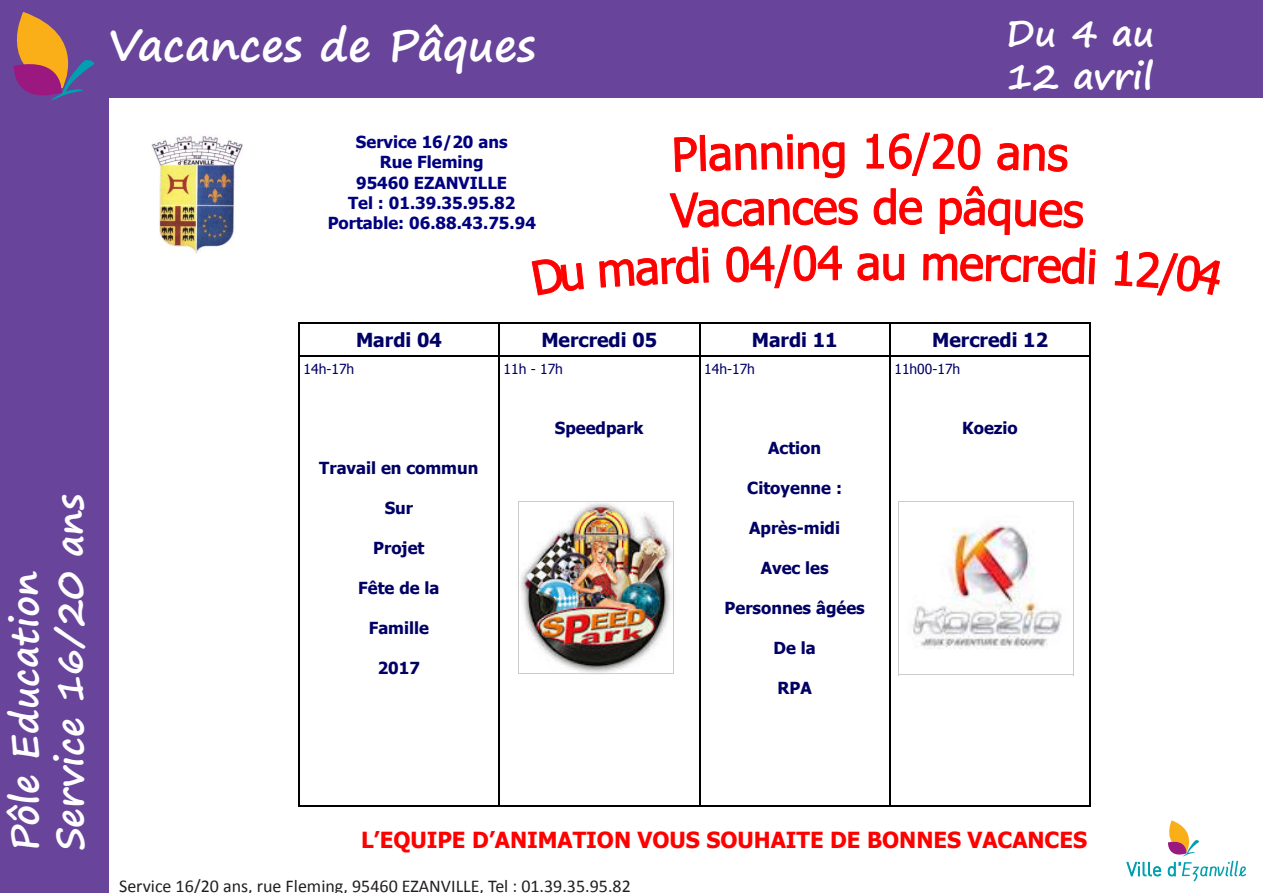
<style>
.page{position:relative;width:1263px;height:893px;background:#fff}
.page>*{position:absolute;margin:0;border:0;box-sizing:border-box;transform-origin:0 0}
.t1{font:700 43.5px "Segoe Print";color:#fff}
.t2{font:700 37.5px "Segoe Print";color:#fff}
.t3{font:700 36px "Segoe Print";color:#fff}
.t4{font:700 22.2px "Tahoma";color:#f00}
.t5{font:700 19.35px "Tahoma";color:#000065}
.t6{font:18px "Calibri";color:#231f20}
.t7{font:700 16.65px "Tahoma";color:#000065}
.t8{font:700 16.65px/20.1px "Tahoma";color:#000080;text-align:center}
.t9{font:13.8px "Tahoma";color:#000065}
</style>
<div class="page">
<div style="left:0;top:0;width:108px;height:893px;background:#68449b"></div>
<div style="left:0;top:0;width:1263px;height:98px;background:#68449b"></div>
<svg style="left:13px;top:12px;width:81px;height:89px"></svg>
<svg style="left:674px;top:134px;width:171px;height:45px"></svg>
<svg style="left:866px;top:132px;width:115px;height:44px"></svg>
<svg style="left:997px;top:143px;width:70px;height:29px"></svg>
<svg style="left:669px;top:192px;width:189px;height:36px"></svg>
<svg style="left:873px;top:188px;width:49px;height:37px"></svg>
<svg style="left:939px;top:186px;width:144px;height:50px"></svg>
<svg style="left:531px;top:259px;width:53px;height:37px"></svg>
<svg style="left:599px;top:246px;width:110px;height:42px"></svg>
<svg style="left:726px;top:244px;width:116px;height:45px"></svg>
<svg style="left:857px;top:253px;width:48px;height:28px"></svg>
<svg style="left:923px;top:247px;width:172px;height:38px"></svg>
<div style="left:1089px;top:249px;width:7px;height:6px;border:1px solid #f00"></div>
<svg style="left:1114px;top:251px;width:106px;height:45px"></svg>
<img style="left:151px;top:136px;width:92px;height:117px">
<img style="left:519px;top:502px;width:153px;height:171px">
<hr style="left:672px;top:501px;width:1px;height:173px;background:#ccc">
<hr style="left:518px;top:501px;width:1px;height:173px;background:#ccc">
<hr style="left:518px;top:673px;width:155px;height:1px;background:#ccc">
<hr style="left:518px;top:501px;width:155px;height:1px;background:#ccc">
<img style="left:912px;top:525px;width:150px;height:124px">
<hr style="left:1073px;top:501px;width:1px;height:174px;background:#ccc">
<hr style="left:898px;top:501px;width:1px;height:174px;background:#ccc">
<hr style="left:898px;top:674px;width:176px;height:1px;background:#ccc">
<hr style="left:898px;top:501px;width:176px;height:1px;background:#ccc">
<hr style="left:298px;top:322px;width:2px;height:483px;background:#000">
<hr style="left:498px;top:323px;width:2px;height:482px;background:#000">
<hr style="left:699px;top:323px;width:1px;height:482px;background:#000">
<hr style="left:889px;top:323px;width:1px;height:482px;background:#000">
<hr style="left:1090px;top:322px;width:1px;height:483px;background:#000">
<hr style="left:298px;top:322px;width:793px;height:1px;background:#000">
<hr style="left:300px;top:355px;width:790px;height:2px;background:#000">
<hr style="left:298px;top:805px;width:793px;height:1px;background:#000">
<svg style="left:1126px;top:820px;width:120px;height:61px"></svg>
<p class="t1" style="left:108px;top:6px;width:429px">Vacances de Pâques</p>
<p class="t8" style="left:328px;top:131px;width:210px">Service 16/20 ans<br>Rue Fleming<br>95460 EZANVILLE<br>Tel : 01.39.35.95.82<br>Portable: 06.88.43.75.94</p>
<p class="t3" style="left:1006px;top:0;width:150px">Du 4 au</p>
<p class="t3" style="left:1006px;top:43px;width:148px">12 avril</p>
<p class="t2" style="left:-9px;top:851px;width:281px;rotate:-90deg">Pôle Education</p>
<p class="t2" style="left:36px;top:851px;width:358px;rotate:-90deg">Service 16/20 ans</p>
<p class="t5" style="left:356px;top:326px;width:87px">Mardi 04</p>
<p class="t5" style="left:541px;top:326px;width:117px">Mercredi 05</p>
<p class="t5" style="left:752px;top:326px;width:87px">Mardi 11</p>
<p class="t5" style="left:932px;top:326px;width:117px">Mercredi 12</p>
<p class="t9" style="left:304px;top:360px;width:52px">14h-17h</p>
<p class="t7" style="left:319px;top:456px;width:161px">Travail en commun</p>
<p class="t7" style="left:385px;top:496px;width:30px">Sur</p>
<p class="t7" style="left:373px;top:536px;width:53px">Projet</p>
<p class="t7" style="left:358px;top:576px;width:83px">Fête de la</p>
<p class="t7" style="left:369px;top:617px;width:62px">Famille</p>
<p class="t7" style="left:378px;top:657px;width:44px">2017</p>
<p class="t9" style="left:503px;top:360px;width:61px">11h - 17h</p>
<p class="t7" style="left:555px;top:416px;width:90px">Speedpark</p>
<p class="t9" style="left:704px;top:360px;width:52px">14h-17h</p>
<p class="t7" style="left:768px;top:436px;width:54px">Action</p>
<p class="t7" style="left:747px;top:476px;width:96px">Citoyenne :</p>
<p class="t7" style="left:749px;top:516px;width:92px">Après-midi</p>
<p class="t7" style="left:761px;top:556px;width:69px">Avec les</p>
<p class="t7" style="left:725px;top:597px;width:142px">Personnes âgées</p>
<p class="t7" style="left:773px;top:637px;width:44px">De la</p>
<p class="t7" style="left:777px;top:677px;width:36px">RPA</p>
<p class="t9" style="left:894px;top:360px;width:67px">11h00-17h</p>
<p class="t7" style="left:962px;top:416px;width:57px">Koezio</p>
<p class="t4" style="left:361px;top:825px;width:727px">L’EQUIPE D’ANIMATION VOUS SOUHAITE DE BONNES VACANCES</p>
<p class="t6" style="left:119px;top:874px;width:513px">Service 16/20 ans, rue Fleming, 95460 EZANVILLE, Tel : 01.39.35.95.82</p>
</div>
